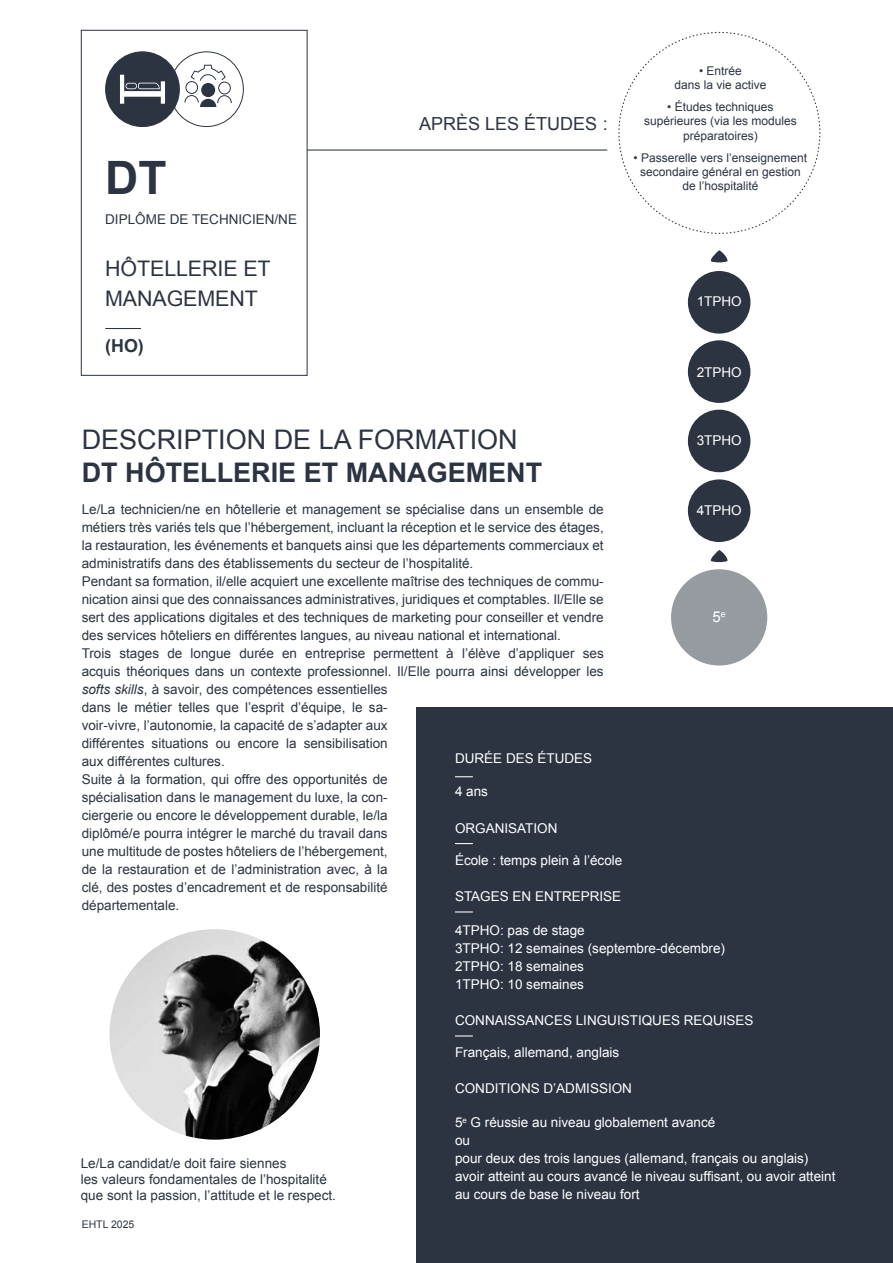
<style>
.page{position:relative;width:893px;height:1263px;background:#fff}
.page>*{position:absolute;margin:0;border:0;box-sizing:border-box;transform-origin:0 0}
.t1{font:700 46.05px "Arial";color:#2c3442}
.t2{font:27px "Arial";color:#2c3442}
.t3{font:700 27px "Arial";color:#2c3442}
.t4{font:21.45px/30.3px "Arial";letter-spacing:-.005em;color:#2c3442}
.t5{font:18px "Arial";color:#2c3442}
.t6{font:700 17.85px "Arial";color:#2c3442}
.t7{font:15px "Arial";color:#fff}
.t8{font:13.5px/18px "Arial";color:#2c3442}
.t9{font:13.5px/18px "Arial";color:#fff}
.t10{font:12px/14.4px "Arial";color:#2c3442;text-align:center}
.t11{font:10.5px "Arial";color:#2c3442}
.s1{font-style:italic}
</style>
<div class="page">
<div style="left:417px;top:707px;width:476px;height:556px;background:#2c3442"></div>
<div style="left:81px;top:30px;width:227px;height:346px;border:1px solid #2c3442"></div>
<hr style="left:307px;top:149px;width:300px;height:2px;background:#2c3442">
<svg style="left:618px;top:31px;width:203px;height:203px"></svg>
<hr style="left:105px;top:328px;width:36px;height:1px;background:#2c3442">
<img style="left:109px;top:929px;width:211px;height:211px;border-radius:105px">
<div style="left:688px;top:271px;width:62px;height:63px;background:#2c3442;border-radius:50%"></div>
<div style="left:688px;top:340px;width:62px;height:63px;background:#2c3442;border-radius:50%"></div>
<div style="left:688px;top:410px;width:62px;height:62px;background:#2c3442;border-radius:50%"></div>
<div style="left:688px;top:479px;width:62px;height:63px;background:#2c3442;border-radius:50%"></div>
<svg style="left:710px;top:250px;width:18px;height:13px"></svg>
<div style="left:671px;top:569px;width:96px;height:96px;background:#969aa1;border-radius:50%"></div>
<svg style="left:710px;top:550px;width:18px;height:12px"></svg>
<svg style="left:455px;top:843px;width:18px;height:1px"></svg>
<svg style="left:455px;top:911px;width:18px;height:1px"></svg>
<svg style="left:455px;top:1035px;width:18px;height:1px"></svg>
<svg style="left:455px;top:776px;width:18px;height:1px"></svg>
<div style="left:106px;top:52px;width:73px;height:75px;background:#2c3442;border-radius:50%"></div>
<div style="left:105px;top:51px;width:75px;height:76px;border:1px solid #2c3442;border-radius:50%"></div>
<svg style="left:120px;top:75px;width:45px;height:29px"></svg>
<div style="left:169px;top:51px;width:75px;height:76px;border:1px solid #2c3442;border-radius:50%"></div>
<svg style="left:184px;top:64px;width:48px;height:43px"></svg>
<div style="left:186px;top:82px;width:12px;height:11px;background:#fff;border-radius:50%"></div>
<div style="left:185px;top:81px;width:13px;height:13px;border:1px solid #2c3442;border-radius:50%"></div>
<div style="left:219px;top:82px;width:11px;height:12px;background:#fff;border-radius:50%"></div>
<div style="left:218px;top:82px;width:13px;height:12px;border:1px solid #2c3442;border-radius:50%"></div>
<h1 class="t1" style="left:105px;top:147px;width:63px">DT</h1>
<p class="t8" style="left:105px;top:211px;width:193px">DIPLÔME DE TECHNICIEN/NE</p>
<h3 class="t4" style="left:105px;top:253px;width:167px">HÔTELLERIE ET<br>MANAGEMENT</h3>
<h3 class="t6" style="left:105px;top:334px;width:40px">(HO)</h3>
<h3 class="t5" style="left:419px;top:112px;width:190px">APRÈS LES ÉTUDES :</h3>
<p class="t10" style="left:674px;top:63px;width:94px">• Entrée<br>dans la vie active</p>
<p class="t10" style="left:644px;top:100px;width:154px">• Études techniques supérieures (via les modules préparatoires)</p>
<p class="t10" style="left:634px;top:150px;width:175px">• Passerelle vers l’enseignement secondaire général en gestion de l’hospitalité</p>
<p class="t9" style="left:697px;top:293px;width:47px">1TPHO</p>
<p class="t9" style="left:697px;top:363px;width:47px">2TPHO</p>
<h2 class="t2" style="left:82px;top:422px;width:438px">DESCRIPTION DE LA FORMATION</h2>
<h2 class="t3" style="left:82px;top:454px;width:462px">DT HÔTELLERIE ET MANAGEMENT</h2>
<p class="t8" style="left:82px;top:501px;width:524px">Le/La technicien/ne en hôtellerie et management se spécialise dans un ensemble de métiers très variés tels que l’hébergement, incluant la réception et le service des étages, la restauration, les événements et banquets ainsi que les départements commerciaux et administratifs dans des établissements du secteur de l’hospitalité.<br>Pendant sa formation, il/elle acquiert une excellente maîtrise des techniques de commu&shy;nication ainsi que des connaissances administratives, juridiques et comptables. Il/Elle se sert des applications digitales et des techniques de marketing pour conseiller et vendre des services hôteliers en différentes langues, au niveau national et international.<br>Trois stages de longue durée en entreprise permettent à l’élève d’appliquer ses acquis théoriques dans un contexte professionnel. Il/Elle pourra ainsi développer les <span class="s1">softs skills</span>, à savoir, des compétences essentielles<br>dans le métier telles que l’esprit d’équipe, le sa-<br>voir-vivre, l’autonomie, la capacité de s’adapter aux<br>différentes situations ou encore la sensibilisation<br>aux différentes cultures.<br>Suite à la formation, qui offre des opportunités de<br>spécialisation dans le management du luxe, la con-<br>ciergerie ou encore le développement durable, le/la<br>diplômé/e pourra intégrer le marché du travail dans<br>une multitude de postes hôteliers de l’hébergement,<br>de la restauration et de l’administration avec, à la<br>clé, des postes d’encadrement et de responsabilité<br>départementale.</p>
<p class="t9" style="left:697px;top:432px;width:47px">3TPHO</p>
<p class="t9" style="left:697px;top:502px;width:47px">4TPHO</p>
<p class="t7" style="left:713px;top:607px;width:15px">5<sup>e</sup></p>
<p class="t9" style="left:455px;top:749px;width:139px">DURÉE DES ÉTUDES</p>
<p class="t9" style="left:455px;top:782px;width:35px">4 ans</p>
<p class="t9" style="left:455px;top:819px;width:104px">ORGANISATION</p>
<p class="t9" style="left:455px;top:851px;width:169px">École : temps plein à l’école</p>
<p class="t9" style="left:455px;top:887px;width:168px">STAGES EN ENTREPRISE</p>
<p class="t9" style="left:455px;top:921px;width:272px">4TPHO: pas de stage<br>3TPHO: 12 semaines (septembre-décembre)<br>2TPHO: 18 semaines<br>1TPHO: 10 semaines</p>
<p class="t9" style="left:455px;top:1011px;width:300px">CONNAISSANCES LINGUISTIQUES REQUISES</p>
<p class="t9" style="left:455px;top:1043px;width:166px">Français, allemand, anglais</p>
<p class="t9" style="left:455px;top:1079px;width:179px">CONDITIONS D’ADMISSION</p>
<p class="t9" style="left:455px;top:1113px;width:382px">5<sup>e</sup> G réussie au niveau globalement avancé<br>ou<br>pour deux des trois langues (allemand, français ou anglais) avoir atteint au cours avancé le niveau suffisant, ou avoir atteint au cours de base le niveau fort</p>
<p class="t8" style="left:81px;top:1155px;width:257px;line-height:16.2px">Le/La candidat/e doit faire siennes<br>les valeurs fondamentales de l’hospitalité que sont la passion, l’attitude et le respect.</p>
<p class="t11" style="left:82px;top:1217px;width:54px">EHTL 2025</p>
</div>
